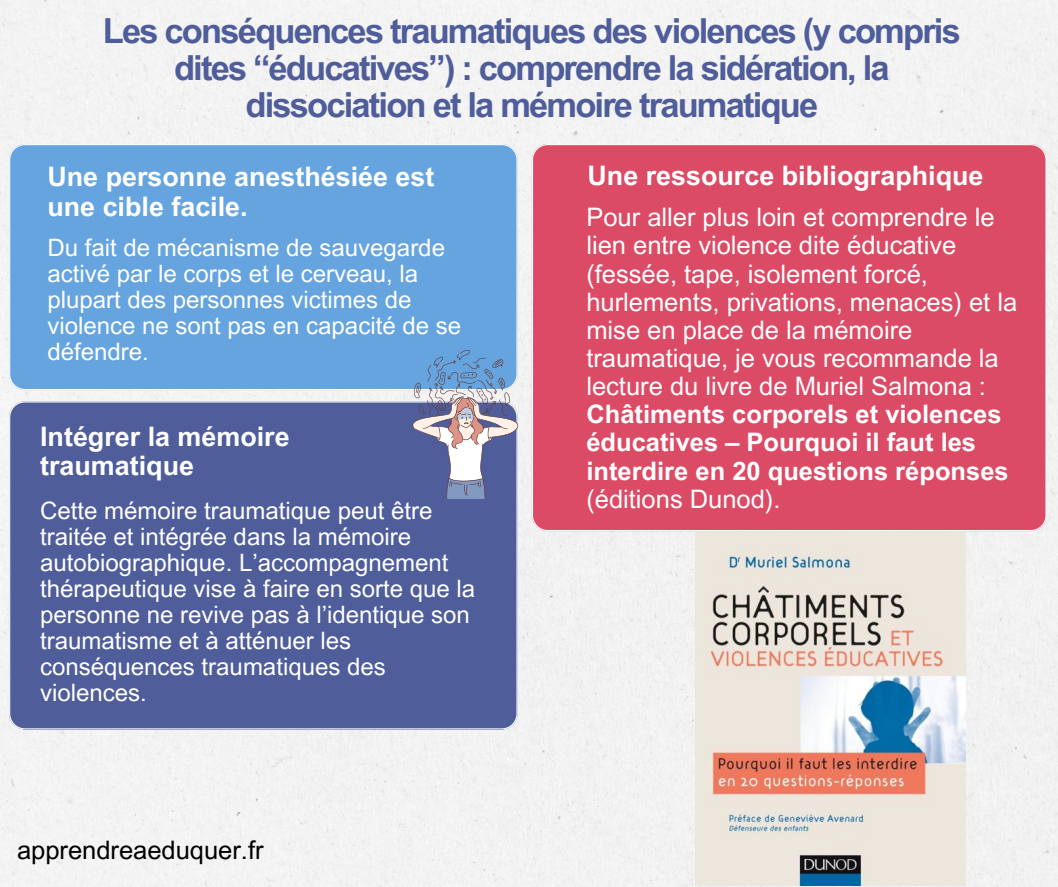
<style>
.page{position:relative;width:1058px;height:887px;background:#fff}
.page>*{position:absolute;margin:0;border:0;box-sizing:border-box;transform-origin:0 0}
.t1{font:700 34.5px/37.2px "Arial MT Pro";letter-spacing:-.055em;color:#4f5d9b;text-align:center}
.t2{font:700 26.85px/29.2px "Arial MT Pro";color:#fff}
.t3{font:25.5px/28.2px "Arial MT Pro";color:#fff}
.t4{font:25.5px "Arial MT Pro";color:#000}
.t5{font:24px/25.8px "Arial MT Pro";color:#fff}
.s1{font-weight:700}
</style>
<div class="page">
<div style="left:0;top:0;width:1058px;height:886px;background:#f3f3f3"></div>
<div style="left:9px;top:144px;width:508px;height:246px;background:#65a4de"></div>
<div style="left:532px;top:144px;width:514px;height:387px;background:#dc4b65"></div>
<img style="left:695px;top:532px;width:270px;height:353px">
<div style="left:9px;top:401px;width:508px;height:328px;background:#4f5d9b"></div>
<svg style="left:412px;top:349px;width:106px;height:150px;background:#8998bd"></svg>
<h2 class="t1" style="left:103px;top:17px;width:859px">Les conséquences traumatiques des violences (y compris dites “éducatives”) : comprendre la sidération, la dissociation et la mémoire traumatique</h2>
<h1 class="t2" style="left:47px;top:166px;width:388px">Une personne anesthésiée est une cible facile.</h1>
<h2 class="t5" style="left:47px;top:238px;width:415px">Du fait de mécanisme de sauvegarde activé par le corps et le cerveau, la plupart des personnes victimes de violence ne sont pas en capacité de se défendre.</h2>
<h2 class="t2" style="left:40px;top:425px;width:251px">Intégrer la mémoire traumatique</h2>
<h3 class="t5" style="left:40px;top:501px;width:436px">Cette mémoire traumatique peut être traitée et intégrée dans la mémoire autobiographique. L’accompagnement thérapeutique vise à faire en sorte que la personne ne revive pas à l’identique son traumatisme et à atténuer les conséquences traumatiques des violences.</h3>
<p class="t4" style="left:17px;top:840px;width:248px">apprendreaeduquer.fr</p>
<p class="t2" style="left:587px;top:165px;width:397px">Une ressource bibliographique</p>
<p class="t3" style="left:586px;top:206px;width:432px">Pour aller plus loin et comprendre le lien entre violence dite éducative (fessée, tape, isolement forcé, hurlements, privations, menaces) et la mise en place de la mémoire traumatique, je vous recommande la lecture du livre de Muriel Salmona :<br><span class="s1">Châtiments corporels et violences éducatives – Pourquoi il faut les interdire en 20 questions réponses </span>(éditions Dunod).</p>
</div>
